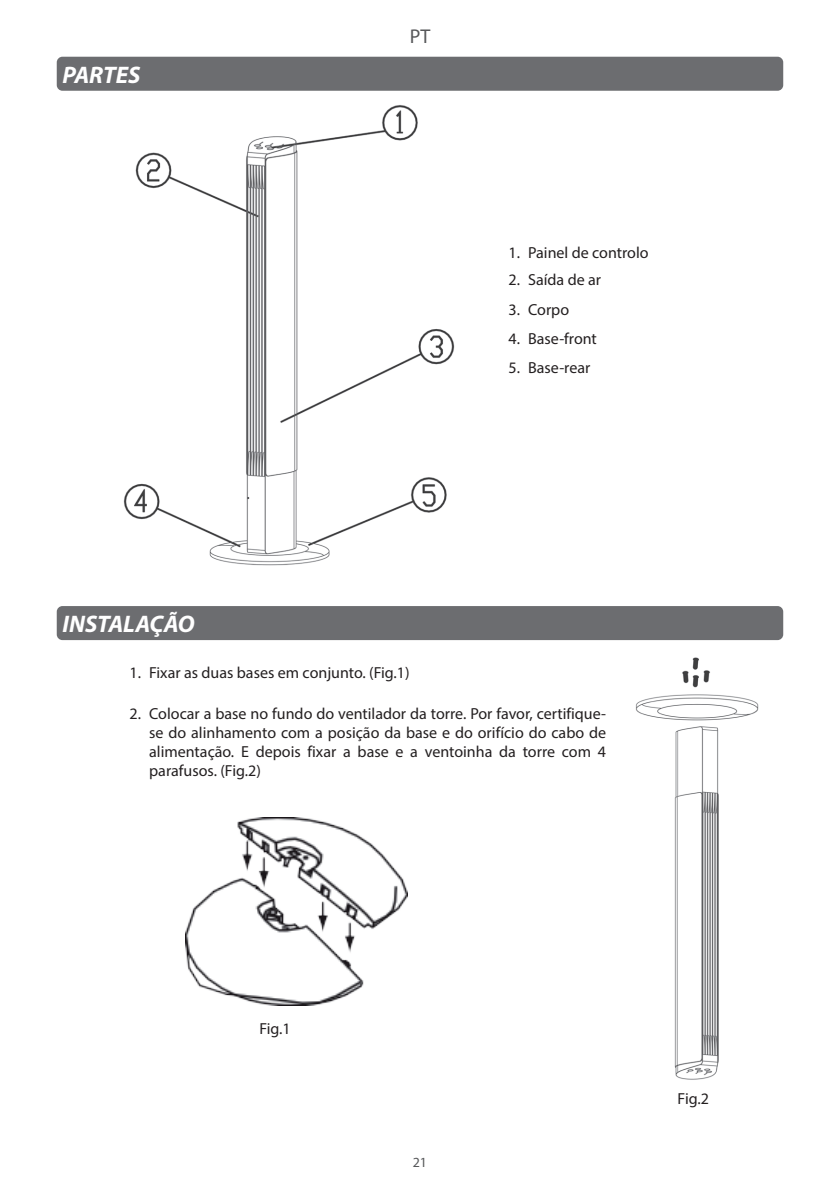
<style>
.page{position:relative;width:840px;height:1191px;background:#fff}
.page>*{position:absolute;margin:0;border:0;box-sizing:border-box;transform-origin:0 0}
.t1{font:italic 700 24px "Myriad Pro";color:#fff}
.t2{font:20px "Myriad Pro";color:#57585a}
.t3{font:16px/29px "Myriad Pro";color:#231f20;text-align:justify}
.t4{font:14px "Myriad Pro";color:#57585a}
</style>
<div class="page">
<div style="left:57px;top:57px;width:725px;height:34px;background:#6c6d70;border-radius:6px"></div>
<div style="left:57px;top:606px;width:725px;height:34px;background:#6c6d70;border-radius:6px"></div>
<img style="left:123px;top:105px;width:332px;height:461px">
<img style="left:185px;top:817px;width:222px;height:188px">
<img style="left:635px;top:657px;width:124px;height:423px">
<h1 class="t1" style="left:62px;top:59px;width:79px">PARTES</h1>
<h1 class="t1" style="left:62px;top:608px;width:134px">INSTALAÇÃO</h1>
<p class="t2" style="left:409px;top:24px;width:22px">PT</p>
<p class="t3" style="left:508px;top:238px;width:13px">1.</p>
<p class="t3" style="left:508px;top:265px;width:13px">2.<br>3.<br>4.<br>5.</p>
<p class="t3" style="left:528px;top:238px;width:122px">Painel de controlo</p>
<p class="t3" style="left:528px;top:265px;width:74px;text-align:left">Saída de ar<br>Corpo<br>Base-front<br>Base-rear</p>
<p class="t3" style="left:129px;top:657px;width:13px">1.</p>
<p class="t3" style="left:129px;top:698px;width:13px">2.</p>
<p class="t3" style="left:149px;top:657px;width:262px">Fixar as duas bases em conjunto. (Fig.1)</p>
<p class="t3" style="left:149px;top:703px;width:458px;line-height:19.2px">Colocar a base no fundo do ventilador da torre. Por favor, certifique&shy;se do alinhamento com a posição da base e do orifício do cabo de alimentação. E depois fixar a base e a ventoinha da torre com 4 parafusos. (Fig.2)</p>
<p class="t3" style="left:259px;top:1013px;width:33px">Fig.1</p>
<p class="t4" style="left:412px;top:1154px;width:16px">21</p>
<p class="t3" style="left:677px;top:1083px;width:33px">Fig.2</p>
</div>
